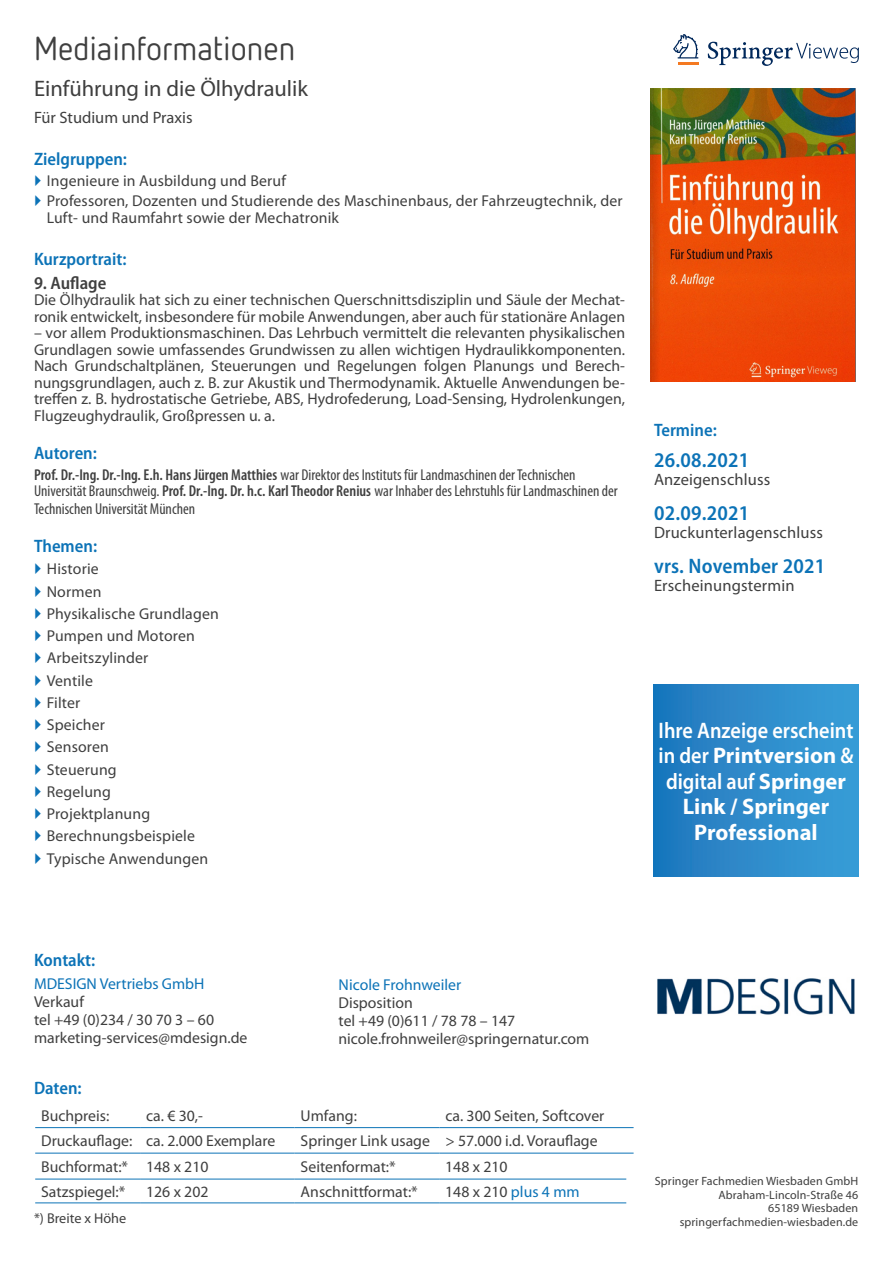
<style>
.page{position:relative;width:893px;height:1263px;background:#fff}
.page>*{position:absolute;margin:0;border:0;box-sizing:border-box;transform-origin:0 0}
.t1{font:33px "Netto OT";color:#3f3f3f}
.IN-M_streamer{font:700 22.5px/25.5px "Myriad Pro";color:#fff;text-align:center}
.Buchtitel{font:22.5px "Myriad Pro";color:#3f3f3f}
.AS_DU_ET{font:600 semi-condensed 21px "Myriad Pro";letter-spacing:.01em;color:#0c73b7}
.Zwischenüberschrift{font:600 semi-condensed 18px "Myriad Pro";color:#0c73b7}
.Fließtext{font:600 semi-condensed 18px "Myriad Pro";color:#3f3f3f}
.AS_DU_ET-2{font:16.5px "Myriad Pro";letter-spacing:.01em;color:#3f3f3f}
.Buchtitel-2{font:16.5px "Myriad Pro";color:#3f3f3f}
.Fließtext-2{font:15.75px/16.5px "Myriad Pro";color:#3f3f3f}
.Fließtext-3{font:condensed 15.75px/16.5px "Myriad Pro";color:#3f3f3f}
.Tabelle_Daten_Seite{font:15.75px "Myriad Pro";color:#3f3f3f}
.Fließtext-4{font:15.75px "Myriad Pro";color:#0c73b7}
.Fließtext_Druckunter{font:14.25px "Myriad Pro";color:#3f3f3f}
.t2{font:12px/13.5px "Myriad Pro";letter-spacing:.01em;color:#3f3f3f;text-align:right}
.s1{font-weight:600}
.s2{color:#0c73b7}
</style>
<div class="page">
<hr style="left:35px;top:1179px;width:105px;height:1px;background:#0c73b7">
<hr style="left:140px;top:1179px;width:155px;height:1px;background:#0c73b7">
<hr style="left:295px;top:1179px;width:144px;height:1px;background:#0c73b7">
<hr style="left:439px;top:1179px;width:187px;height:1px;background:#0c73b7">
<hr style="left:35px;top:1202px;width:105px;height:1px;background:#0c73b7">
<hr style="left:140px;top:1202px;width:155px;height:1px;background:#0c73b7">
<hr style="left:295px;top:1202px;width:144px;height:1px;background:#0c73b7">
<hr style="left:439px;top:1202px;width:187px;height:1px;background:#0c73b7">
<svg style="left:673px;top:34px;width:25px;height:24px"></svg>
<hr style="left:678px;top:62px;width:20px;height:3px;background:#f47921">
<svg style="left:708px;top:42px;width:151px;height:24px"></svg>
<hr style="left:35px;top:1127px;width:105px;height:1px;background:#0c73b7">
<hr style="left:140px;top:1127px;width:155px;height:1px;background:#0c73b7">
<hr style="left:295px;top:1127px;width:144px;height:1px;background:#0c73b7">
<hr style="left:439px;top:1127px;width:195px;height:1px;background:#0c73b7">
<hr style="left:35px;top:1153px;width:105px;height:1px;background:#0c73b7">
<hr style="left:140px;top:1153px;width:155px;height:1px;background:#0c73b7">
<hr style="left:295px;top:1153px;width:144px;height:1px;background:#0c73b7">
<hr style="left:439px;top:1153px;width:195px;height:1px;background:#0c73b7">
<img style="left:651px;top:88px;width:204px;height:293px">
<div style="left:653px;top:685px;width:205px;height:191px;background:linear-gradient(to right,#1e77bd,#3b9fd8)"></div>
<img style="left:657px;top:978px;width:198px;height:37px">
<h1 class="t1" style="left:34px;top:28px;width:263px">Mediainformationen</h1>
<p class="Buchtitel" style="left:34px;top:76px;width:276px">Einführung in die Ölhydraulik</p>
<p class="Buchtitel-2" style="left:34px;top:108px;width:160px">Für Studium und Praxis</p>
<p class="Zwischenüberschrift" style="left:34px;top:149px;width:95px">Zielgruppen:</p>
<p class="Fließtext-2" style="left:47px;top:172px;width:241px">Ingenieure in Ausbildung und Beruf</p>
<p class="Fließtext-2" style="left:47px;top:193px;width:577px">Professoren, Dozenten und Studierende des Maschinenbaus, der Fahrzeugtechnik, der<br>Luft- und Raumfahrt sowie der Mechatronik</p>
<p class="Zwischenüberschrift" style="left:34px;top:249px;width:94px">Kurzportrait:</p>
<p class="Fließtext" style="left:34px;top:273px;width:74px">9. Auflage</p>
<p class="Fließtext-2" style="left:34px;top:292px;width:593px">Die Ölhydraulik hat sich zu einer technischen Querschnittsdisziplin und Säule der Mechat&shy;ronik entwickelt, insbesondere für mobile Anwendungen, aber auch für stationäre Anlagen</p>
<p class="Fließtext-2" style="left:34px;top:325px;width:593px;text-align:justify">– vor allem Produktionsmaschinen. Das Lehrbuch vermittelt die relevanten physikalischen Grundlagen sowie umfassendes Grundwissen zu allen wichtigen Hydraulikkomponenten.<br>Nach Grundschaltplänen, Steuerungen und Regelungen folgen Planungs und Berech&shy;nungsgrundlagen, auch z. B. zur Akustik und Thermodynamik. Aktuelle Anwendungen be&shy;treffen z. B. hydrostatische Getriebe, ABS, Hydrofederung, Load-Sensing, Hydrolenkungen, Flugzeughydraulik, Großpressen u. a.</p>
<p class="Zwischenüberschrift" style="left:34px;top:443px;width:64px">Autoren:</p>
<p class="Fließtext-3" style="left:34px;top:466px;width:585px"><span class="s1">Prof. Dr.-Ing. Dr.-Ing. E.h. Hans Jürgen Matthies</span> war Direktor des Instituts für Landmaschinen der Technischen<br>Universität Braunschweig. <span class="s1">Prof. Dr.-Ing. Dr. h.c. Karl Theodor Renius</span> war Inhaber des Lehrstuhls für Landmaschinen der</p>
<p class="Fließtext-3" style="left:34px;top:501px;width:163px">Technischen Universität München</p>
<p class="Zwischenüberschrift" style="left:34px;top:536px;width:65px">Themen:</p>
<p class="Fließtext-2" style="left:47px;top:561px;width:54px">Historie</p>
<p class="Fließtext-2" style="left:47px;top:583px;width:56px">Normen</p>
<p class="Fließtext-2" style="left:47px;top:606px;width:174px">Physikalische Grundlagen</p>
<p class="Fließtext-2" style="left:47px;top:628px;width:150px">Pumpen und Motoren</p>
<p class="Fließtext-2" style="left:47px;top:650px;width:103px">Arbeitszylinder</p>
<p class="Fließtext-2" style="left:47px;top:672px;width:48px">Ventile</p>
<p class="Fließtext-2" style="left:47px;top:695px;width:35px">Filter</p>
<p class="Fließtext-2" style="left:47px;top:717px;width:60px">Speicher</p>
<p class="Fließtext-2" style="left:47px;top:739px;width:64px">Sensoren</p>
<p class="Fließtext-2" style="left:47px;top:761px;width:71px">Steuerung</p>
<p class="Fließtext-2" style="left:47px;top:784px;width:66px">Regelung</p>
<p class="Fließtext-2" style="left:47px;top:806px;width:105px">Projektplanung</p>
<p class="Fließtext-2" style="left:47px;top:828px;width:150px">Berechnungsbeispiele</p>
<p class="Fließtext-2" style="left:47px;top:850px;width:163px">Typische Anwendungen</p>
<p class="Zwischenüberschrift" style="left:654px;top:420px;width:64px">Termine:</p>
<p class="AS_DU_ET" style="left:654px;top:448px;width:97px">26.08.2021</p>
<p class="AS_DU_ET-2" style="left:654px;top:470px;width:118px">Anzeigenschluss</p>
<p class="AS_DU_ET" style="left:654px;top:501px;width:97px">02.09.2021</p>
<p class="AS_DU_ET-2" style="left:654px;top:523px;width:171px">Druckunterlagenschluss</p>
<p class="AS_DU_ET" style="left:654px;top:554px;width:173px">vrs. November 2021</p>
<p class="AS_DU_ET-2" style="left:654px;top:576px;width:142px">Erscheinungstermin</p>
<p class="IN-M_streamer" style="left:658px;top:718px;width:196px"><span class="s1">Ihre Anzeige erscheint in der</span> Printversion <span class="s1">&amp; digital auf</span> Springer<br>Link / Springer<br>Professional</p>
<p class="Zwischenüberschrift" style="left:34px;top:950px;width:63px">Kontakt:</p>
<p class="Fließtext-4" style="left:34px;top:975px;width:172px">MDESIGN Vertriebs GmbH</p>
<p class="Fließtext-2" style="left:34px;top:994px;width:51px">Verkauf</p>
<p class="Fließtext-2" style="left:34px;top:1012px;width:182px">tel +49 (0)234 / 30 70 3 – 60</p>
<p class="Fließtext-2" style="left:34px;top:1030px;width:215px">marketing-services@mdesign.de</p>
<p class="Fließtext-4" style="left:339px;top:976px;width:124px">Nicole Frohnweiler</p>
<p class="Fließtext-2" style="left:339px;top:994px;width:76px">Disposition</p>
<p class="Fließtext-2" style="left:339px;top:1012px;width:178px">tel +49 (0)611 / 78 78 – 147</p>
<p class="Fließtext-2" style="left:339px;top:1030px;width:252px">nicole.frohnweiler@springernatur.com</p>
<p class="Zwischenüberschrift" style="left:34px;top:1078px;width:49px">Daten:</p>
<p class="Tabelle_Daten_Seite" style="left:41px;top:1107px;width:70px">Buchpreis:</p>
<p class="Tabelle_Daten_Seite" style="left:146px;top:1107px;width:58px">ca. € 30,-</p>
<p class="Tabelle_Daten_Seite" style="left:301px;top:1107px;width:58px">Umfang:</p>
<p class="Tabelle_Daten_Seite" style="left:445px;top:1107px;width:160px">ca. 300 Seiten, Softcover</p>
<p class="Tabelle_Daten_Seite" style="left:41px;top:1132px;width:93px">Druckauflage:</p>
<p class="Tabelle_Daten_Seite" style="left:146px;top:1132px;width:131px">ca. 2.000 Exemplare</p>
<p class="Tabelle_Daten_Seite" style="left:301px;top:1132px;width:131px">Springer Link usage</p>
<p class="Tabelle_Daten_Seite" style="left:445px;top:1132px;width:154px">&gt; 57.000 i.d. Vorauflage</p>
<p class="Tabelle_Daten_Seite" style="left:41px;top:1158px;width:88px">Buchformat:*</p>
<p class="Tabelle_Daten_Seite" style="left:146px;top:1158px;width:64px">148 x 210</p>
<p class="Tabelle_Daten_Seite" style="left:301px;top:1158px;width:97px">Seitenformat:*</p>
<p class="Tabelle_Daten_Seite" style="left:445px;top:1158px;width:64px">148 x 210</p>
<p class="Tabelle_Daten_Seite" style="left:41px;top:1183px;width:86px">Satzspiegel:*</p>
<p class="Tabelle_Daten_Seite" style="left:146px;top:1183px;width:64px">126 x 202</p>
<p class="Tabelle_Daten_Seite" style="left:301px;top:1183px;width:119px">Anschnittformat:*</p>
<p class="Tabelle_Daten_Seite" style="left:445px;top:1183px;width:136px">148 x 210 <span class="s2">plus 4 mm</span></p>
<p class="Fließtext_Druckunter" style="left:34px;top:1211px;width:94px">*) Breite x Höhe</p>
<p class="t2" style="left:655px;top:1175px;width:205px">Springer Fachmedien Wiesbaden GmbH<br>Abraham-Lincoln-Straße 46<br>65189 Wiesbaden springerfachmedien-wiesbaden.de</p>
</div>
